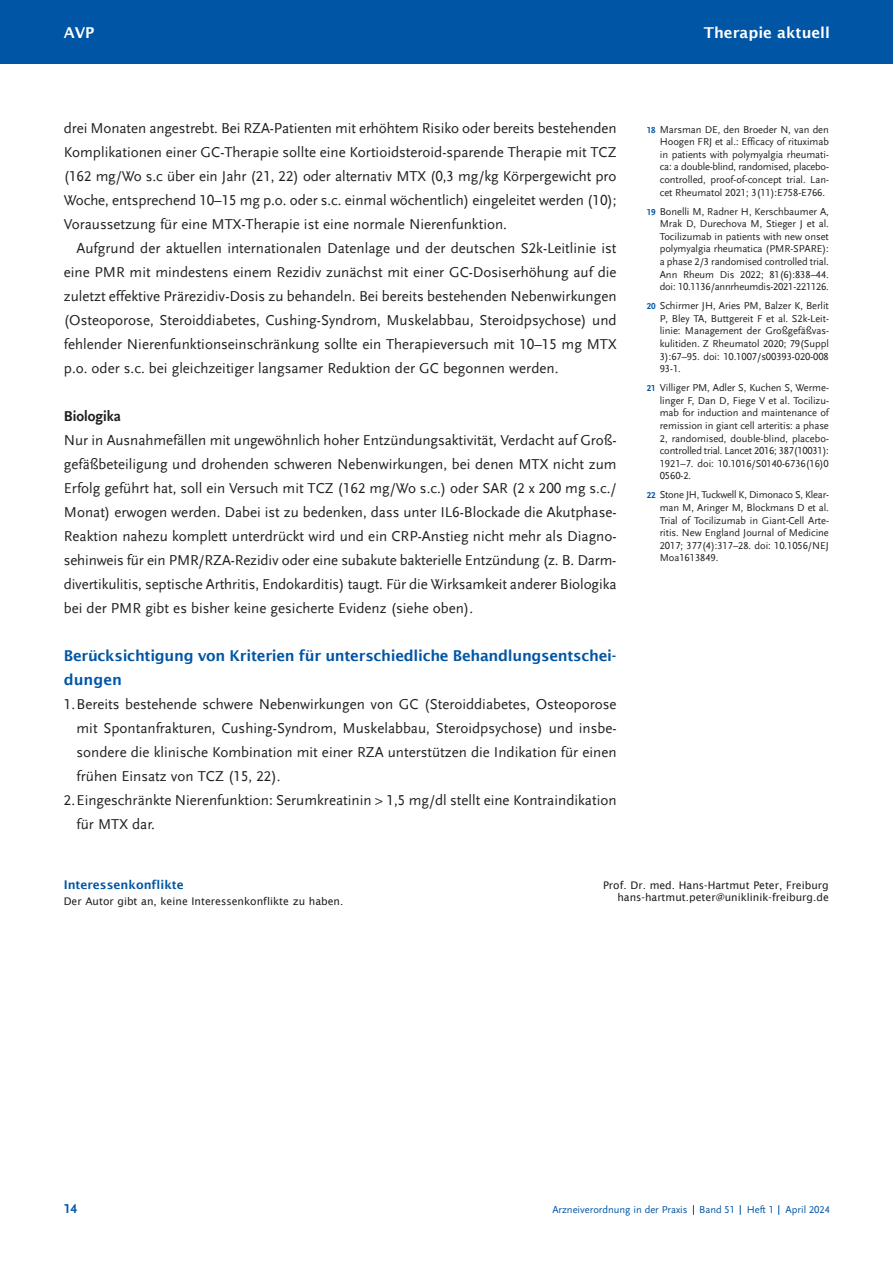
<style>
.page{position:relative;width:893px;height:1263px;background:#fff}
.page>*{position:absolute;margin:0;border:0;box-sizing:border-box;transform-origin:0 0}
.t1{font:15px/24px "Scala Sans LF";color:#231f20;text-align:justify}
.t2{font:600 15px/24px "Lucida Sans";letter-spacing:-.02em;color:#0155a5}
.t3{font:600 15px "Lucida Sans";color:#fff}
.t4{font:700 15px "Scala Sans LF";color:#231f20}
.t5{font:700 13.5px "Scala Sans LF";color:#0155a5}
.t6{font:600 12px "Lucida Sans";color:#0155a5}
.t7{font:10.5px/12.6px "Scala Sans LF";letter-spacing:-.005em;color:#231f20;text-align:justify}
.t8{font:10.5px/12.6px "Lucida Sans";color:#231f20;text-align:right}
.t9{font:10.5px "Scala Sans LF";color:#0155a5}
.s1{font-weight:700;font-size:9px;color:#0155a5}
</style>
<div class="page">
<div style="left:0;top:0;width:893px;height:64px;background:#0155a5"></div>
<p class="t3" style="left:64px;top:23px;width:32px">AVP</p>
<p class="t3" style="left:704px;top:23px;width:128px">Therapie aktuell</p>
<p class="t1" style="left:64px;top:117px;width:554px">drei Monaten angestrebt. Bei RZA-Patienten mit erhöhtem Risiko oder bereits bestehenden Komplikationen einer GC-Therapie sollte eine Kortioidsteroid-sparende Therapie mit TCZ (162 mg/Wo s.c über ein Jahr (21, 22) oder alternativ MTX (0,3 mg/kg Körpergewicht pro Woche, entsprechend 10–15 mg p.o. oder s.c. einmal wöchentlich) eingeleitet werden (10); Voraussetzung für eine MTX-Therapie ist eine normale Nierenfunktion.</p>
<p class="t1" style="left:64px;top:237px;width:554px;text-indent:13px">Aufgrund der aktuellen internationalen Datenlage und der deutschen S2k-Leitlinie ist eine PMR mit mindestens einem Rezidiv zunächst mit einer GC-Dosiserhöhung auf die zuletzt effektive Prärezidiv-Dosis zu behandeln. Bei bereits bestehenden Nebenwirkungen (Osteoporose, Steroiddiabetes, Cushing-Syndrom, Muskelabbau, Steroidpsychose) und fehlender Nierenfunktionseinschränkung sollte ein Therapieversuch mit 10–15 mg MTX p.o. oder s.c. bei gleichzeitiger langsamer Reduktion der GC begonnen werden.</p>
<p class="t4" style="left:64px;top:409px;width:59px">Biologika</p>
<p class="t1" style="left:64px;top:429px;width:554px">Nur in Ausnahmefällen mit ungewöhnlich hoher Entzündungsaktivität, Verdacht auf Groß&shy;gefäßbeteiligung und drohenden schweren Nebenwirkungen, bei denen MTX nicht zum Erfolg geführt hat, soll ein Versuch mit TCZ (162 mg/Wo s.c.) oder SAR (2 x 200 mg s.c./ Monat) erwogen werden. Dabei ist zu bedenken, dass unter IL6-Blockade die Akutphase-Reaktion nahezu komplett unterdrückt wird und ein CRP-Anstieg nicht mehr als Diagno&shy;sehinweis für ein PMR/RZA-Rezidiv oder eine subakute bakterielle Entzündung (z. B. Darm - divertikulitis, septische Arthritis, Endokarditis) taugt. Für die Wirksamkeit anderer Biologika bei der PMR gibt es bisher keine gesicherte Evidenz (siehe oben).</p>
<p class="t2" style="left:64px;top:643px;width:554px">Berücksichtigung von Kriterien für unterschiedliche Behandlungsent schei - dungen</p>
<p class="t1" style="left:77px;top:693px;width:541px;text-indent:-13px">1.Bereits bestehende schwere Nebenwirkungen von GC (Steroiddiabetes, Osteoporose mit Spontanfrakturen, Cushing-Syndrom, Muskelabbau, Steroidpsychose) und insbe&shy;sondere die klinische Kombination mit einer RZA unterstützen die Indikation für einen frühen Einsatz von TCZ (15, 22).</p>
<p class="t1" style="left:77px;top:789px;width:541px;text-indent:-13px">2.Eingeschränkte Nierenfunktion: Serumkreatinin &gt; 1,5 mg/dl stellt eine Kontraindikation für MTX dar.</p>
<p class="t7" style="left:660px;top:123px;width:171px;text-indent:-13px"><span class="s1">18</span> Marsman DE, den Broeder N, van den Hoogen FRJ et al.: Efficacy of rituximab in patients with polymyalgia rheumati&shy;ca: a double-blind, randomised, placebo&shy;controlled, proof-of-concept trial. Lan&shy;cet Rheumatol 2021; 3(11):E758-E766.</p>
<p class="t7" style="left:660px;top:205px;width:171px;text-indent:-13px"><span class="s1">19</span> Bonelli M, Radner H, Kerschbaumer A, Mrak D, Durechova M, Stieger J et al.<br>Tocilizumab in patients with new onset polymyalgia rheumatica (PMR-SPARE): a phase 2/3 randomised controlled trial.<br>Ann Rheum Dis 2022; 81(6):838–44. doi: 10.1136/annrheumdis-2021-221126.</p>
<p class="t7" style="left:660px;top:300px;width:171px;text-indent:-13px"><span class="s1">20</span> Schirmer JH, Aries PM, Balzer K, Berlit P, Bley TA, Buttgereit F et al. S2k-Leit&shy;linie: Management der Großgefäßvas&shy;kulitiden. Z Rheumatol 2020; 79(Suppl 3):67–95. doi: 10.1007/s00393-020-008<br>93-1.</p>
<p class="t7" style="left:660px;top:382px;width:171px;text-indent:-13px"><span class="s1">21</span> Villiger PM, Adler S, Kuchen S, Werme&shy;linger F, Dan D, Fiege V et al. Tocilizu&shy;mab for induction and maintenance of remission in giant cell arteritis: a phase 2, randomised, double-blind, placebo&shy;controlled trial. Lancet 2016; 387(10031):<br>1921–7. doi: 10.1016/S0140-6736(16)0<br>0560-2.</p>
<p class="t7" style="left:660px;top:489px;width:171px;text-indent:-13px"><span class="s1">22</span> Stone JH, Tuckwell K, Dimonaco S, Klear&shy;man M, Aringer M, Blockmans D et al.<br>Trial of Tocilizumab in Giant-Cell Arte&shy;ritis. New England Journal of Medicine 2017; 377(4):317–28. doi: 10.1056/NEJ Moa1613849.</p>
<p class="t6" style="left:64px;top:877px;width:122px">Interessenkonflikte</p>
<p class="t8" style="left:64px;top:895px;width:281px">Der Autor gibt an, keine Interessenkonflikte zu haben.</p>
<p class="t5" style="left:64px;top:1202px;width:15px">14</p>
<p class="t8" style="left:603px;top:878px;width:227px">Prof. Dr. med. Hans-Hartmut Peter, Freiburg hans-hartmut.peter@uniklinik-freiburg.de</p>
<p class="t9" style="left:552px;top:1204px;width:279px">Arzneiverordnung in der Praxis Band 51 Heft 1 April 2024</p>
</div>
